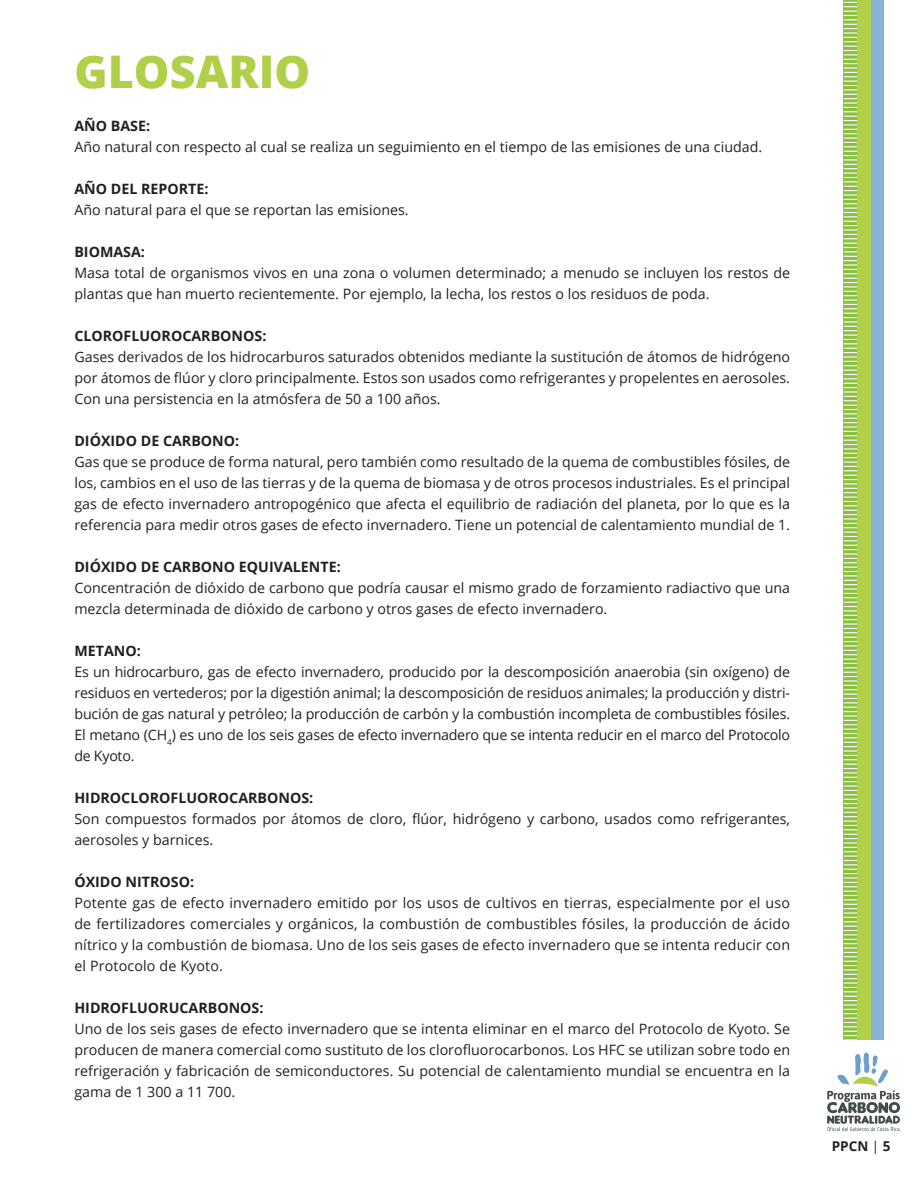
<style>
.page{position:relative;width:918px;height:1188px;background:#fff}
.page>*{position:absolute;margin:0;border:0;box-sizing:border-box;transform-origin:0 0}
.t1{font:800 45px "Open Sans";color:#b1cf49}
.t2{font:14.25px/21px "Open Sans";color:#231f20;text-align:justify}
.t3{font:700 14.25px "Open Sans";color:#231f20}
.t4{font:700 13.5px "Open Sans";color:#231f20}
.s1{font-weight:400}
</style>
<div class="page">
<svg style="left:827px;top:1053px;width:73px;height:78px"></svg>
<div style="left:870px;top:0;width:13px;height:1040px;background:#8ab2d7"></div>
<div style="left:857px;top:0;width:13px;height:1040px;background:#b2d04a"></div>
<svg style="left:844px;top:2px;width:13px;height:1038px"></svg>
<h1 class="t1" style="left:74px;top:38px;width:237px">GLOSARIO</h1>
<p class="t3" style="left:74px;top:116px;width:77px">AÑO BASE:</p>
<p class="t2" style="left:74px;top:136px;width:689px">Año natural con respecto al cual se realiza un seguimiento en el tiempo de las emisiones de una ciudad.</p>
<p class="t3" style="left:74px;top:179px;width:136px">AÑO DEL REPORTE:</p>
<p class="t2" style="left:74px;top:199px;width:336px">Año natural para el que se reportan las emisiones.</p>
<p class="t3" style="left:74px;top:242px;width:72px">BIOMASA:</p>
<p class="t2" style="left:74px;top:262px;width:717px">Masa total de organismos vivos en una zona o volumen determinado; a menudo se incluyen los restos de plantas que han muerto recientemente. Por ejemplo, la lecha, los restos o los residuos de poda.</p>
<p class="t3" style="left:74px;top:326px;width:194px">CLOROFLUOROCARBONOS:</p>
<p class="t2" style="left:74px;top:346px;width:717px">Gases derivados de los hidrocarburos saturados obtenidos mediante la sustitución de átomos de hidrógeno por átomos de flúor y cloro principalmente. Estos son usados como refrigerantes y propelentes en aerosoles.<br>Con una persistencia en la atmósfera de 50 a 100 años.</p>
<p class="t3" style="left:74px;top:431px;width:166px">DIÓXIDO DE CARBONO:</p>
<p class="t2" style="left:74px;top:451px;width:717px">Gas que se produce de forma natural, pero también como resultado de la quema de combustibles fósiles, de los, cambios en el uso de las tierras y de la quema de biomasa y de otros procesos industriales. Es el principal gas de efecto invernadero antropogénico que afecta el equilibrio de radiación del planeta, por lo que es la referencia para medir otros gases de efecto invernadero. Tiene un potencial de calentamiento mundial de 1.</p>
<p class="t3" style="left:74px;top:557px;width:268px">DIÓXIDO DE CARBONO EQUIVALENTE:</p>
<p class="t2" style="left:74px;top:577px;width:717px">Concentración de dióxido de carbono que podría causar el mismo grado de forzamiento radiactivo que una mezcla determinada de dióxido de carbono y otros gases de efecto invernadero.</p>
<p class="t3" style="left:74px;top:641px;width:68px">METANO:</p>
<p class="t2" style="left:74px;top:661px;width:717px">Es un hidrocarburo, gas de efecto invernadero, producido por la descomposición anaerobia (sin oxígeno) de residuos en vertederos; por la digestión animal; la descomposición de residuos animales; la producción y distri&shy;bución de gas natural y petróleo; la producción de carbón y la combustión incompleta de combustibles fósiles.<br>El metano (CH<sub>4</sub>) es uno de los seis gases de efecto invernadero que se intenta reducir en el marco del Protocolo de Kyoto.</p>
<p class="t3" style="left:74px;top:788px;width:240px">HIDROCLOROFLUOROCARBONOS:</p>
<p class="t2" style="left:74px;top:808px;width:717px">Son compuestos formados por átomos de cloro, flúor, hidrógeno y carbono, usados como refrigerantes, aerosoles y barnices.</p>
<p class="t3" style="left:74px;top:872px;width:121px">ÓXIDO NITROSO:</p>
<p class="t2" style="left:74px;top:892px;width:717px">Potente gas de efecto invernadero emitido por los usos de cultivos en tierras, especialmente por el uso de fertilizadores comerciales y orgánicos, la combustión de combustibles fósiles, la producción de ácido nítrico y la combustión de biomasa. Uno de los seis gases de efecto invernadero que se intenta reducir con el Protocolo de Kyoto.</p>
<p class="t3" style="left:74px;top:998px;width:191px">HIDROFLUORUCARBONOS:</p>
<p class="t2" style="left:74px;top:1018px;width:717px">Uno de los seis gases de efecto invernadero que se intenta eliminar en el marco del Protocolo de Kyoto. Se producen de manera comercial como sustituto de los clorofluorocarbonos. Los HFC se utilizan sobre todo en refrigeración y fabricación de semiconductores. Su potencial de calentamiento mundial se encuentra en la gama de 1 300 a 11 700.</p>
<p class="t4" style="left:832px;top:1136px;width:60px">PPCN <span class="s1">|</span> 5</p>
</div>
